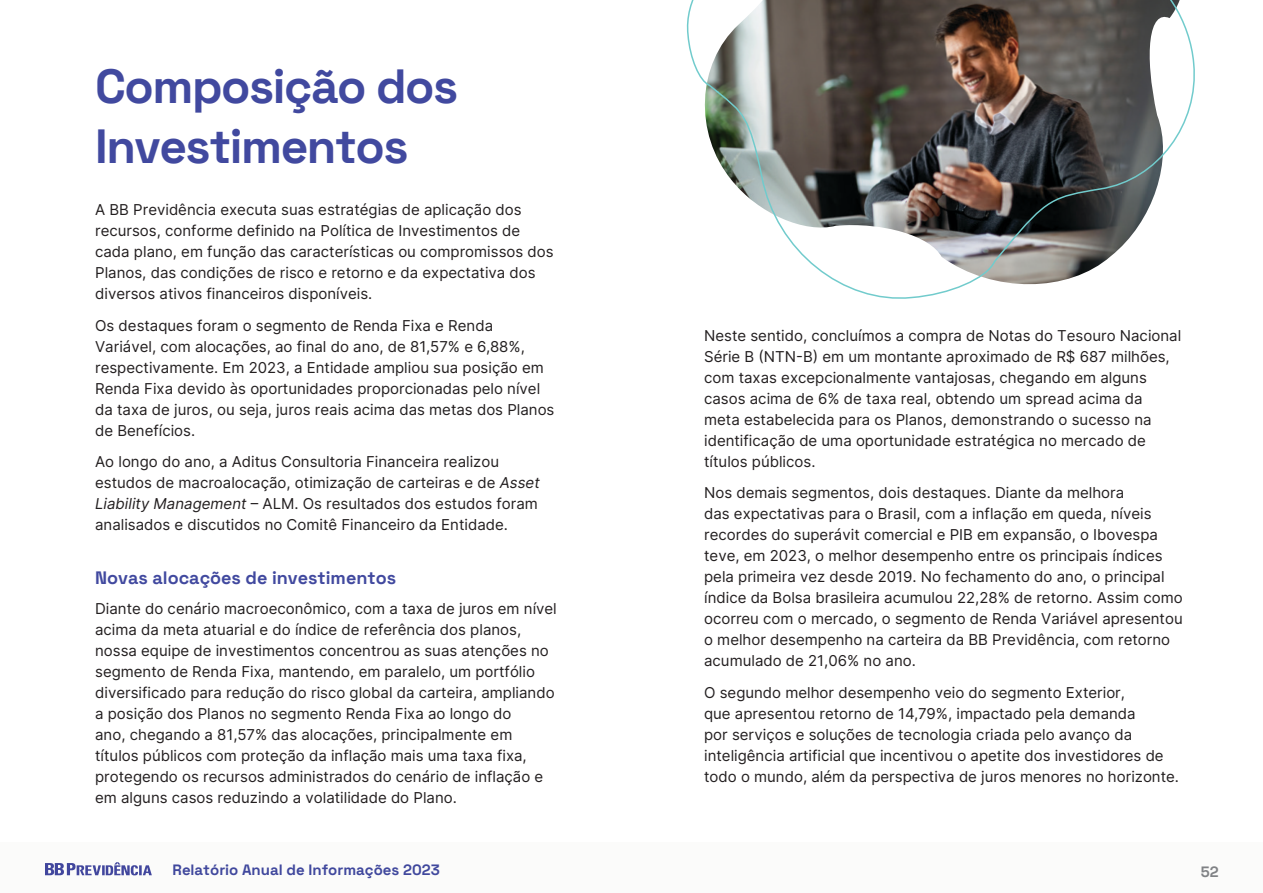
<style>
.page{position:relative;width:1263px;height:893px;background:#fff}
.page>*{position:absolute;margin:0;border:0;box-sizing:border-box;transform-origin:0 0}
.t1{font:300 48px/60px "Space Grotesk";letter-spacing:-.03em;color:#41499f}
.t2{font:300 18px "Space Grotesk";color:#41499f}
.t3{font:15px/21px "Inter";color:#231f20}
.t4{font:300 15px "Space Grotesk";color:#40489d}
.t5{font:300 15px "Space Grotesk";color:#808285}
</style>
<div class="page">
<svg style="left:45px;top:862px;width:107px;height:13px"></svg>
<img style="left:686px;top:0;width:509px;height:299px">
<p class="t1" style="left:95px;top:53px;width:365px">Composição dos<br>Investimentos</p>
<p class="t3" style="left:95px;top:199px;width:460px">A BB Previdência executa suas estratégias de aplicação dos recursos, conforme definido na Política de Investimentos de cada plano, em função das características ou compromissos dos Planos, das condições de risco e retorno e da expectativa dos diversos ativos financeiros disponíveis.</p>
<p class="t3" style="left:95px;top:314px;width:461px">Os destaques foram o segmento de Renda Fixa e Renda Variável, com alocações, ao final do ano, de 81,57% e 6,88%, respectivamente. Em 2023, a Entidade ampliou sua posição em Renda Fixa devido às oportunidades proporcionadas pelo nível da taxa de juros, ou seja, juros reais acima das metas dos Planos de Benefícios.</p>
<p class="t3" style="left:95px;top:451px;width:446px">Ao longo do ano, a Aditus Consultoria Financeira realizou estudos de macroalocação, otimização de carteiras e de Asset Liability Management – ALM. Os resultados dos estudos foram analisados e discutidos no Comitê Financeiro da Entidade.</p>
<p class="t2" style="left:95px;top:565px;width:302px">Novas alocações de investimentos</p>
<p class="t3" style="left:95px;top:597px;width:463px">Diante do cenário macroeconômico, com a taxa de juros em nível acima da meta atuarial e do índice de referência dos planos, nossa equipe de investimentos concentrou as suas atenções no segmento de Renda Fixa, mantendo, em paralelo, um portfólio diversificado para redução do risco global da carteira, ampliando a posição dos Planos no segmento Renda Fixa ao longo do<br>ano, chegando a 81,57% das alocações, principalmente em títulos públicos com proteção da inflação mais uma taxa fixa, protegendo os recursos administrados do cenário de inflação e em alguns casos reduzindo a volatilidade do Plano.</p>
<p class="t3" style="left:704px;top:324px;width:479px">Neste sentido, concluímos a compra de Notas do Tesouro Nacional Série B (NTN-B) em um montante aproximado de R$ 687 milhões, com taxas excepcionalmente vantajosas, chegando em alguns casos acima de 6% de taxa real, obtendo um spread acima da meta estabelecida para os Planos, demonstrando o sucesso na identificação de uma oportunidade estratégica no mercado de títulos públicos.</p>
<p class="t3" style="left:704px;top:482px;width:480px">Nos demais segmentos, dois destaques. Diante da melhora<br>das expectativas para o Brasil, com a inflação em queda, níveis recordes do superávit comercial e PIB em expansão, o Ibovespa teve, em 2023, o melhor desempenho entre os principais índices pela primeira vez desde 2019. No fechamento do ano, o principal índice da Bolsa brasileira acumulou 22,28% de retorno. Assim como ocorreu com o mercado, o segmento de Renda Variável apresentou o melhor desempenho na carteira da BB Previdência, com retorno acumulado de 21,06% no ano.</p>
<p class="t3" style="left:704px;top:681px;width:476px">O segundo melhor desempenho veio do segmento Exterior,<br>que apresentou retorno de 14,79%, impactado pela demanda<br>por serviços e soluções de tecnologia criada pelo avanço da inteligência artificial que incentivou o apetite dos investidores de todo o mundo, além da perspectiva de juros menores no horizonte.</p>
<p class="t4" style="left:172px;top:859px;width:269px">Relatório Anual de Informações 2023</p>
<p class="t5" style="left:1201px;top:860px;width:19px">52</p>
</div>
